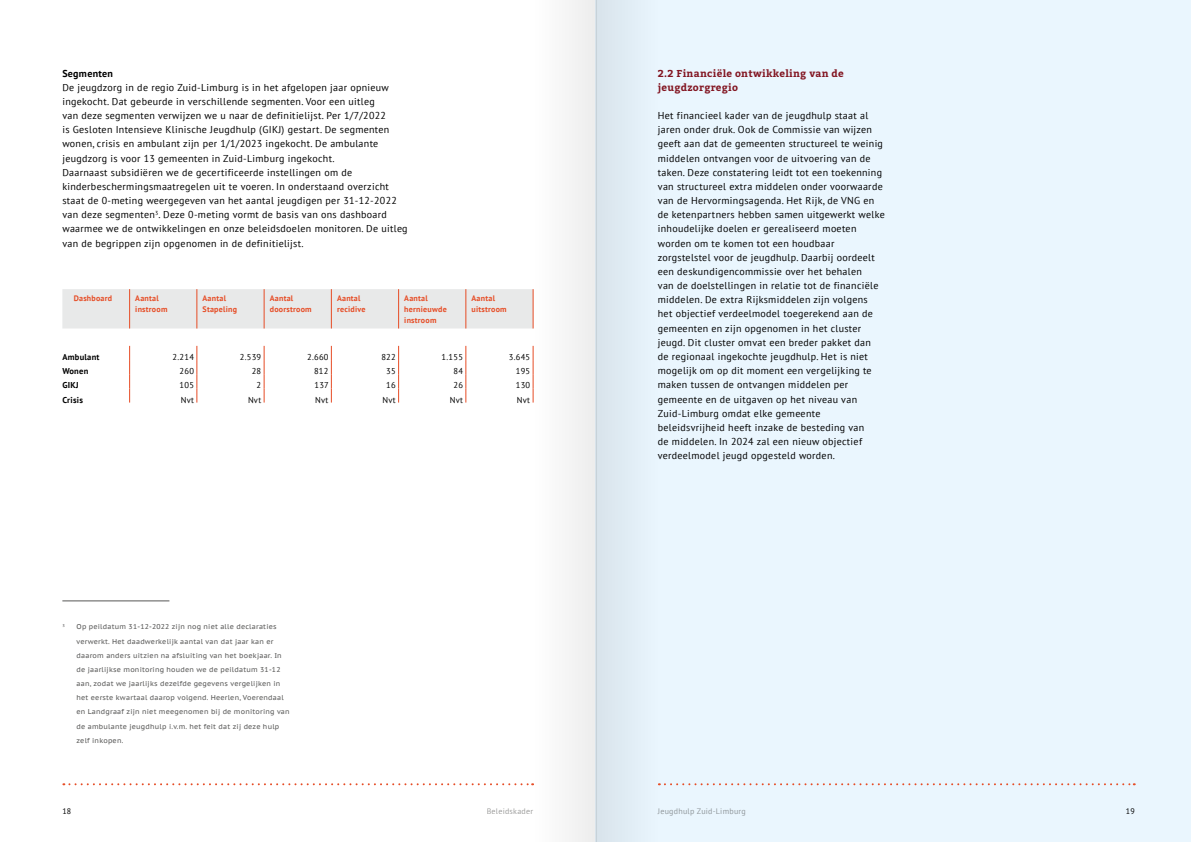
<style>
.page{position:relative;width:1191px;height:842px;background:#fff}
.page>*{position:absolute;margin:0;border:0;box-sizing:border-box;transform-origin:0 0}
.t1{font:10px/14.2px "PT Sans";letter-spacing:.03em;color:#000}
.t2{font:700 10px/14.2px "Bitter";letter-spacing:.03em;color:#821622}
.t3{font:700 10px "PT Sans";letter-spacing:.03em;color:#000}
.t4{font:8.5px "PT Sans";letter-spacing:.03em;color:#000}
.t5{font:700 8.5px "PT Sans";letter-spacing:.03em;color:#000}
.t6{font:700 8px/11px "PT Sans";letter-spacing:.03em;color:#e64c25}
.t7{font:8px "PT Sans";letter-spacing:.03em;color:#9d9d9c}
.t8{font:8px "PT Sans";color:#000}
.t9{font:7px/14.2px "PT Sans Caption";letter-spacing:.03em;color:#575756}
.t10{font:4.1px "PT Sans Caption";color:#575756}
</style>
<div class="page">
<div style="left:595px;top:0;width:596px;height:842px;background:#eaf6fe"></div>
<hr style="left:62px;top:601px;width:107px;height:1px;background:#575756">
<div style="left:62px;top:289px;width:471px;height:39px;background:#e8e9e9"></div>
<hr style="left:129px;top:289px;width:1px;height:39px;background:#e64c25">
<hr style="left:197px;top:289px;width:1px;height:39px;background:#e64c25">
<hr style="left:264px;top:289px;width:1px;height:39px;background:#e64c25">
<hr style="left:331px;top:289px;width:1px;height:39px;background:#e64c25">
<hr style="left:398px;top:289px;width:1px;height:39px;background:#e64c25">
<svg style="left:129px;top:346px;width:1px;height:57px"></svg>
<svg style="left:197px;top:346px;width:1px;height:57px"></svg>
<svg style="left:264px;top:346px;width:1px;height:57px"></svg>
<svg style="left:331px;top:346px;width:1px;height:57px"></svg>
<svg style="left:398px;top:346px;width:1px;height:57px"></svg>
<svg style="left:466px;top:346px;width:1px;height:57px"></svg>
<hr style="left:466px;top:289px;width:1px;height:39px;background:#e64c25">
<svg style="left:63px;top:783px;width:470px;height:2px"></svg>
<svg style="left:659px;top:783px;width:475px;height:2px"></svg>
<div style="left:533px;top:0;width:63px;height:842px;background:#f6f6f6"></div>
<div style="left:596px;top:0;width:63px;height:842px;background:#e0ecf4"></div>
<p class="t3" style="left:62px;top:66px;width:52px">Segmenten</p>
<p class="t1" style="left:62px;top:80px;width:347px">De jeugdzorg in de regio Zuid-Limburg is in het afgelopen jaar opnieuw ingekocht. Dat gebeurde in verschillende segmenten. Voor een uitleg<br>van deze segmenten verwijzen we u naar de definitielijst. Per 1/7/2022<br>is Gesloten Intensieve Klinische Jeugdhulp (GIKJ) gestart. De segmenten wonen, crisis en ambulant zijn per 1/1/2023 ingekocht. De ambulante jeugdzorg is voor 13 gemeenten in Zuid-Limburg ingekocht.<br>Daarnaast subsidiëren we de gecertificeerde instellingen om de kinderbeschermingsmaatregelen uit te voeren. In onderstaand overzicht staat de 0-meting weergegeven van het aantal jeugdigen per 31-12-2022 van deze segmenten<sup>3</sup>. Deze 0-meting vormt de basis van ons dashboard waarmee we de ontwikkelingen en onze beleidsdoelen monitoren. De uitleg van de begrippen zijn opgenomen in de definitielijst.</p>
<p class="t6" style="left:74px;top:292px;width:40px">Dashboard</p>
<p class="t6" style="left:135px;top:292px;width:34px">Aantal instroom</p>
<p class="t6" style="left:202px;top:292px;width:36px">Aantal<br>Stapeling</p>
<p class="t6" style="left:270px;top:292px;width:43px">Aantal doorstroom</p>
<p class="t6" style="left:337px;top:292px;width:30px">Aantal recidive</p>
<p class="t6" style="left:404px;top:292px;width:44px">Aantal hernieuwde instroom</p>
<p class="t6" style="left:471px;top:292px;width:37px">Aantal uitstroom</p>
<p class="t5" style="left:62px;top:351px;width:39px">Ambulant</p>
<p class="t4" style="left:173px;top:352px;width:23px">2.214</p>
<p class="t4" style="left:240px;top:352px;width:23px">2.539</p>
<p class="t4" style="left:307px;top:352px;width:23px">2.660</p>
<p class="t4" style="left:381px;top:352px;width:16px">822</p>
<p class="t4" style="left:441px;top:352px;width:23px">1.155</p>
<p class="t4" style="left:509px;top:352px;width:23px">3.645</p>
<p class="t5" style="left:62px;top:366px;width:28px">Wonen</p>
<p class="t4" style="left:180px;top:366px;width:16px">260</p>
<p class="t4" style="left:252px;top:366px;width:11px">28</p>
<p class="t4" style="left:314px;top:366px;width:16px">812</p>
<p class="t4" style="left:386px;top:366px;width:11px">35</p>
<p class="t4" style="left:453px;top:366px;width:11px">84</p>
<p class="t4" style="left:516px;top:366px;width:16px">195</p>
<p class="t5" style="left:62px;top:380px;width:18px">GIKJ</p>
<p class="t4" style="left:180px;top:380px;width:16px">105</p>
<p class="t4" style="left:257px;top:380px;width:6px">2</p>
<p class="t4" style="left:314px;top:380px;width:16px">137</p>
<p class="t4" style="left:386px;top:380px;width:11px">16</p>
<p class="t4" style="left:453px;top:380px;width:11px">26</p>
<p class="t4" style="left:516px;top:380px;width:16px">130</p>
<p class="t5" style="left:62px;top:394px;width:22px">Crisis</p>
<p class="t4" style="left:181px;top:394px;width:15px">Nvt</p>
<p class="t4" style="left:248px;top:394px;width:15px">Nvt</p>
<p class="t4" style="left:315px;top:394px;width:15px">Nvt</p>
<p class="t4" style="left:382px;top:394px;width:15px">Nvt</p>
<p class="t4" style="left:450px;top:394px;width:15px">Nvt</p>
<p class="t4" style="left:517px;top:394px;width:15px">Nvt</p>
<p class="t10" style="left:62px;top:623px;width:4px">3</p>
<p class="t9" style="left:77px;top:620px;width:215px">Op peildatum 31-12-2022 zijn nog niet alle declaraties verwerkt. Het daadwerkelijk aantal van dat jaar kan er daarom anders uitzien na afsluiting van het boekjaar. In de jaarlijkse monitoring houden we de peildatum 31-12 aan, zodat we jaarlijks dezelfde gegevens vergelijken in het eerste kwartaal daarop volgend. Heerlen, Voerendaal en Landgraaf zijn niet meegenomen bij de monitoring van de ambulante jeugdhulp i.v.m. het feit dat zij deze hulp zelf inkopen.</p>
<p class="t2" style="left:658px;top:66px;width:187px">2.2 Financiële ontwikkeling van de jeugdzorgregio</p>
<p class="t1" style="left:658px;top:108px;width:228px">Het financieel kader van de jeugdhulp staat al jaren onder druk. Ook de Commissie van wijzen geeft aan dat de gemeenten structureel te weinig middelen ontvangen voor de uitvoering van de taken. Deze constatering leidt tot een toekenning van structureel extra middelen onder voorwaarde van de Hervormingsagenda. Het Rijk, de VNG en de ketenpartners hebben samen uitgewerkt welke inhoudelijke doelen er gerealiseerd moeten worden om te komen tot een houdbaar zorgstelstel voor de jeugdhulp. Daarbij oordeelt een deskundigencommissie over het behalen<br>van de doelstellingen in relatie tot de financiële middelen. De extra Rijksmiddelen zijn volgens<br>het objectief verdeelmodel toegerekend aan de gemeenten en zijn opgenomen in het cluster jeugd. Dit cluster omvat een breder pakket dan<br>de regionaal ingekochte jeugdhulp. Het is niet mogelijk om op dit moment een vergelijking te maken tussen de ontvangen middelen per gemeente en de uitgaven op het niveau van Zuid-Limburg omdat elke gemeente beleidsvrijheid heeft inzake de besteding van<br>de middelen. In 2024 zal een nieuw objectief verdeelmodel jeugd opgesteld worden.</p>
<p class="t8" style="left:62px;top:806px;width:10px">18</p>
<p class="t7" style="left:486px;top:806px;width:48px">Beleidskader</p>
<p class="t7" style="left:658px;top:806px;width:89px">Jeugdhulp Zuid-Limburg</p>
<p class="t8" style="left:1125px;top:806px;width:10px">19</p>
</div>
